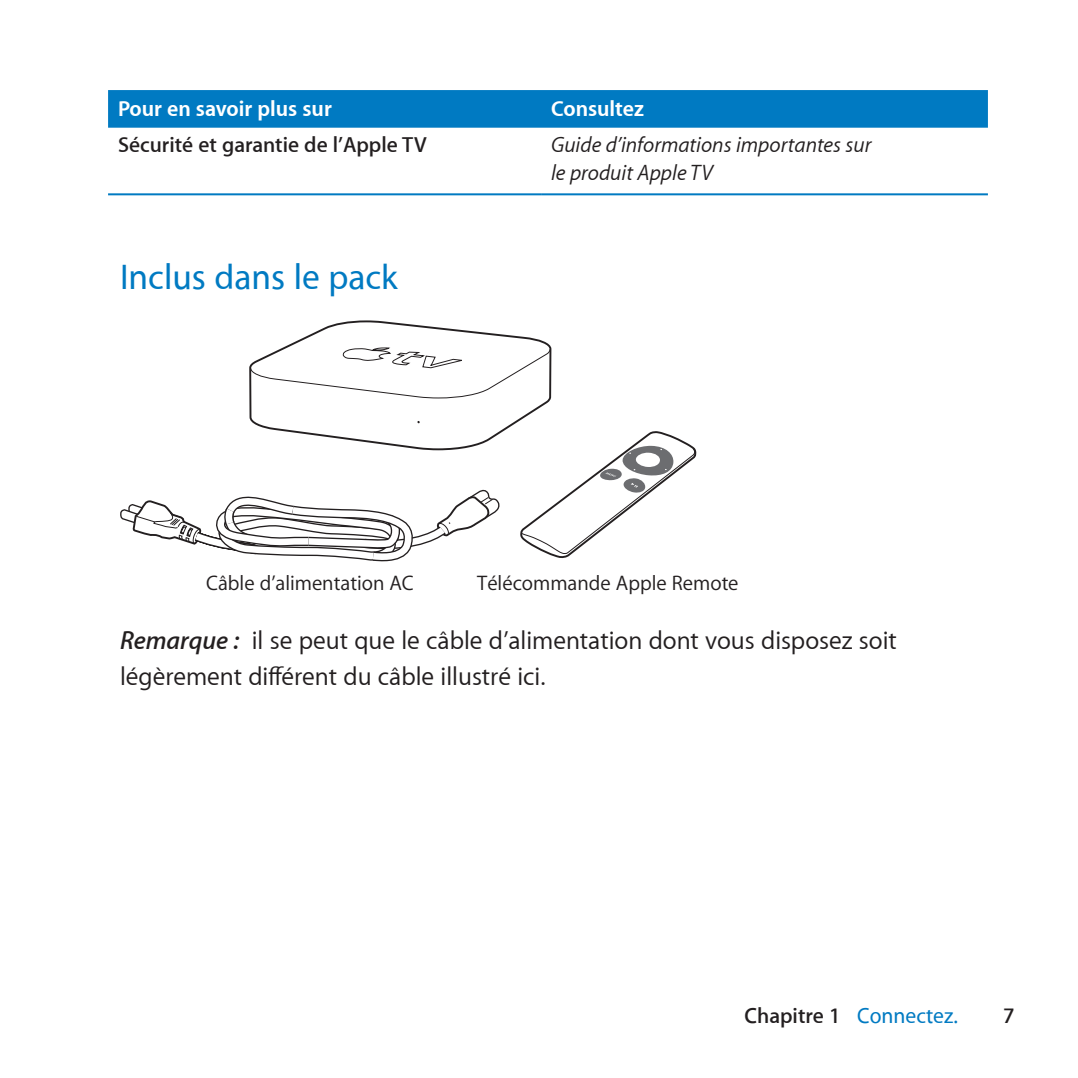
<style>
.page{position:relative;width:1078px;height:1078px;background:#fff}
.page>*{position:absolute;margin:0;border:0;box-sizing:border-box;transform-origin:0 0}
.t1{font:500 36px "Myriad Set";color:#007ac2}
.t2{font:26px/36px "Myriad Set Text";color:#231f20}
.t3{font:italic 22px/28px "Myriad Set Text";color:#231f20}
.t4{font:600 22px "Myriad Set";color:#231f20}
.t5{font:700 22px "Myriad Set";color:#fff}
.t6{font:500 22px "Myriad Set";color:#007ac2}
.t7{font:21.2px "Myriad Set Text";color:#231f20}
.s1{font-family:"Myriad Set";font-weight:600;font-style:italic}
.s2{font-weight:600;color:#231f20}
</style>
<div class="page">
<div style="left:108px;top:90px;width:879px;height:38px;background:#007ac2"></div>
<hr style="left:108px;top:193px;width:433px;height:2px;background:#007ac2">
<hr style="left:541px;top:193px;width:446px;height:2px;background:#007ac2">
<svg style="left:120px;top:320px;width:577px;height:242px"></svg>
<p class="t5" style="left:118px;top:95px;width:215px">Pour en savoir plus sur</p>
<p class="t5" style="left:551px;top:95px;width:94px">Consultez</p>
<p class="t4" style="left:118px;top:131px;width:310px">Sécurité et garantie de l’Apple TV</p>
<p class="t3" style="left:551px;top:130px;width:322px">Guide d’informations importantes sur le produit Apple TV</p>
<h1 class="t1" style="left:120px;top:255px;width:279px">Inclus dans le pack</h1>
<p class="t7" style="left:206px;top:569px;width:209px">Câble d’alimentation AC</p>
<p class="t7" style="left:477px;top:569px;width:262px">Télécommande Apple Remote</p>
<p class="t2" style="left:120px;top:622px;width:778px"><span class="s1">Remarque :</span> il se peut que le câble d’alimentation dont vous disposez soit légèrement différent du câble illustré ici.</p>
<p class="t6" style="left:744px;top:1001px;width:215px"><span class="s2">Chapitre 1</span> Connectez.</p>
<p class="t4" style="left:1002px;top:1001px;width:13px">7</p>
</div>
